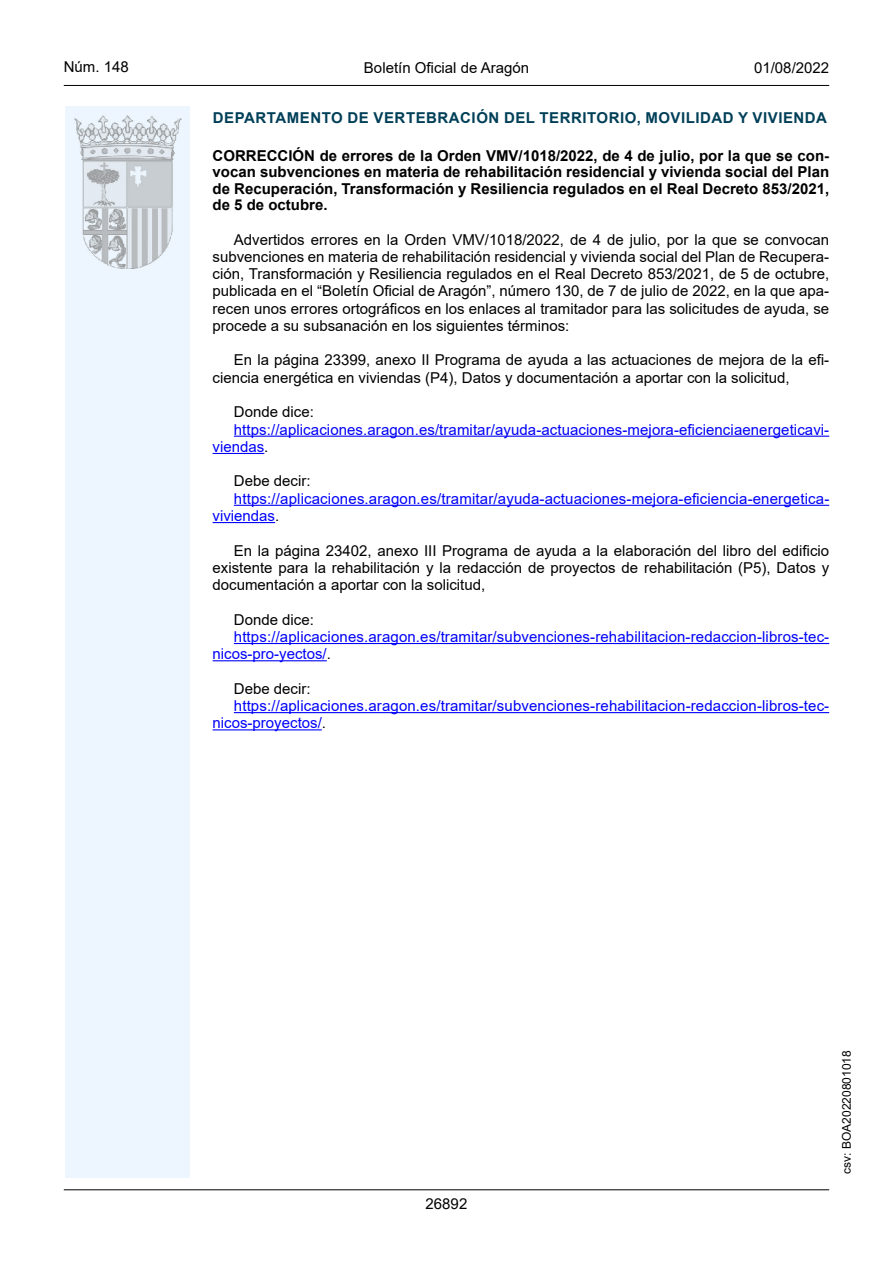
<style>
.page{position:relative;width:893px;height:1263px;background:#fff}
.page>*{position:absolute;margin:0;border:0;box-sizing:border-box;transform-origin:0 0}
.inicio_de_parrafo{font:15px/17.2px "Arial";color:#000;text-align:justify}
.inicio_de_parrafo-2{font:15px/17.2px "Arial";letter-spacing:.01em;color:#0000fa}
.Titulo_text{font:700 15px/16.5px "Arial";color:#000;text-align:justify}
.emisor_text{font:700 15px "Arial";letter-spacing:.035em;color:#003f58}
.estilo_head-c{font:15px "Arial";color:#000}
.estilo_head-d{font:15px "Arial MT2";color:#000}
.estilo_head-i{font:15px "Arial MT2";color:#000}
.numero_pagina{font:15px "Arial MT2";color:#000}
.estilo_head-i-2{font:12px "Arial MT2";color:#000}
.s1{font-family:"Arial MT2";color:#000}
</style>
<div class="page">
<div style="left:65px;top:106px;width:125px;height:1072px;background:#edf6fe"></div>
<img style="left:75px;top:115px;width:106px;height:153px">
<hr style="left:64px;top:85px;width:765px;height:1px;background:#000">
<hr style="left:64px;top:1189px;width:765px;height:1px;background:#000">
<hr style="left:234px;top:436px;width:595px;height:1px;background:#0000fa">
<hr style="left:213px;top:453px;width:51px;height:1px;background:#0000fa">
<hr style="left:234px;top:505px;width:595px;height:1px;background:#0000fa">
<hr style="left:213px;top:522px;width:62px;height:1px;background:#0000fa">
<hr style="left:234px;top:643px;width:595px;height:1px;background:#0000fa">
<hr style="left:213px;top:660px;width:114px;height:1px;background:#0000fa">
<hr style="left:234px;top:712px;width:595px;height:1px;background:#0000fa">
<hr style="left:213px;top:729px;width:109px;height:1px;background:#0000fa">
<p class="estilo_head-i" style="left:64px;top:57px;width:67px">Núm. 148</p>
<p class="estilo_head-c" style="left:364px;top:57px;width:167px">Boletín Oficial de Aragón</p>
<p class="estilo_head-d" style="left:754px;top:57px;width:77px">01/08/2022</p>
<h5 class="emisor_text" style="left:213px;top:107px;width:616px">DEPARTAMENTO DE VERTEBRACIÓN DEL TERRITORIO, MOVILIDAD Y VIVIENDA</h5>
<p class="Titulo_text" style="left:213px;top:147px;width:618px">CORRECCIÓN de errores de la Orden VMV/1018/2022, de 4 de julio, por la que se con&shy;vocan subvenciones en materia de rehabilitación residencial y vivienda social del Plan de Recuperación, Transformación y Resiliencia regulados en el Real Decreto 853/2021, de 5 de octubre.</p>
<p class="inicio_de_parrafo" style="left:213px;top:231px;width:618px;text-indent:21px">Advertidos errores en la Orden VMV/1018/2022, de 4 de julio, por la que se convocan subvenciones en materia de rehabilitación residencial y vivienda social del Plan de Recupera&shy;ción, Transformación y Resiliencia regulados en el Real Decreto 853/2021, de 5 de octubre, publicada en el “Boletín Oficial de Aragón”, número 130, de 7 de julio de 2022, en la que apa&shy;recen unos errores ortográficos en los enlaces al tramitador para las solicitudes de ayuda, se procede a su subsanación en los siguientes términos:</p>
<p class="inicio_de_parrafo" style="left:213px;top:351px;width:618px;text-indent:21px">En la página 23399, anexo II Programa de ayuda a las actuaciones de mejora de la efi&shy;ciencia energética en viviendas (P4), Datos y documentación a aportar con la solicitud,</p>
<p class="inicio_de_parrafo" style="left:234px;top:403px;width:82px">Donde dice:</p>
<p class="inicio_de_parrafo-2" style="left:213px;top:421px;width:618px;text-indent:21px">https://aplicaciones.aragon.es/tramitar/ayuda-actuaciones-mejora-eficienciaenergeticavi&shy;viendas<span class="s1">.</span></p>
<p class="inicio_de_parrafo" style="left:234px;top:472px;width:78px">Debe decir:</p>
<p class="inicio_de_parrafo-2" style="left:213px;top:490px;width:618px;text-indent:21px">https://aplicaciones.aragon.es/tramitar/ayuda-actuaciones-mejora-eficiencia-energetica&shy;viviendas<span class="s1">.</span></p>
<p class="inicio_de_parrafo" style="left:213px;top:541px;width:618px;text-indent:21px">En la página 23402, anexo III Programa de ayuda a la elaboración del libro del edificio existente para la rehabilitación y la redacción de proyectos de rehabilitación (P5), Datos y documentación a aportar con la solicitud,</p>
<p class="inicio_de_parrafo" style="left:234px;top:611px;width:82px">Donde dice:</p>
<p class="inicio_de_parrafo-2" style="left:213px;top:628px;width:618px;text-indent:21px">https://aplicaciones.aragon.es/tramitar/subvenciones-rehabilitacion-redaccion-libros-tec&shy;nicos-pro-yectos/<span class="s1">.</span></p>
<p class="inicio_de_parrafo" style="left:234px;top:680px;width:78px">Debe decir:</p>
<p class="inicio_de_parrafo-2" style="left:213px;top:697px;width:618px;text-indent:21px">https://aplicaciones.aragon.es/tramitar/subvenciones-rehabilitacion-redaccion-libros-tec&shy;nicos-proyectos/<span class="s1">.</span></p>
<p class="numero_pagina" style="left:426px;top:1193px;width:43px">26892</p>
<p class="estilo_head-i-2" style="left:838px;top:1174px;width:125px;rotate:-90deg">csv: BOA20220801018</p>
</div>
